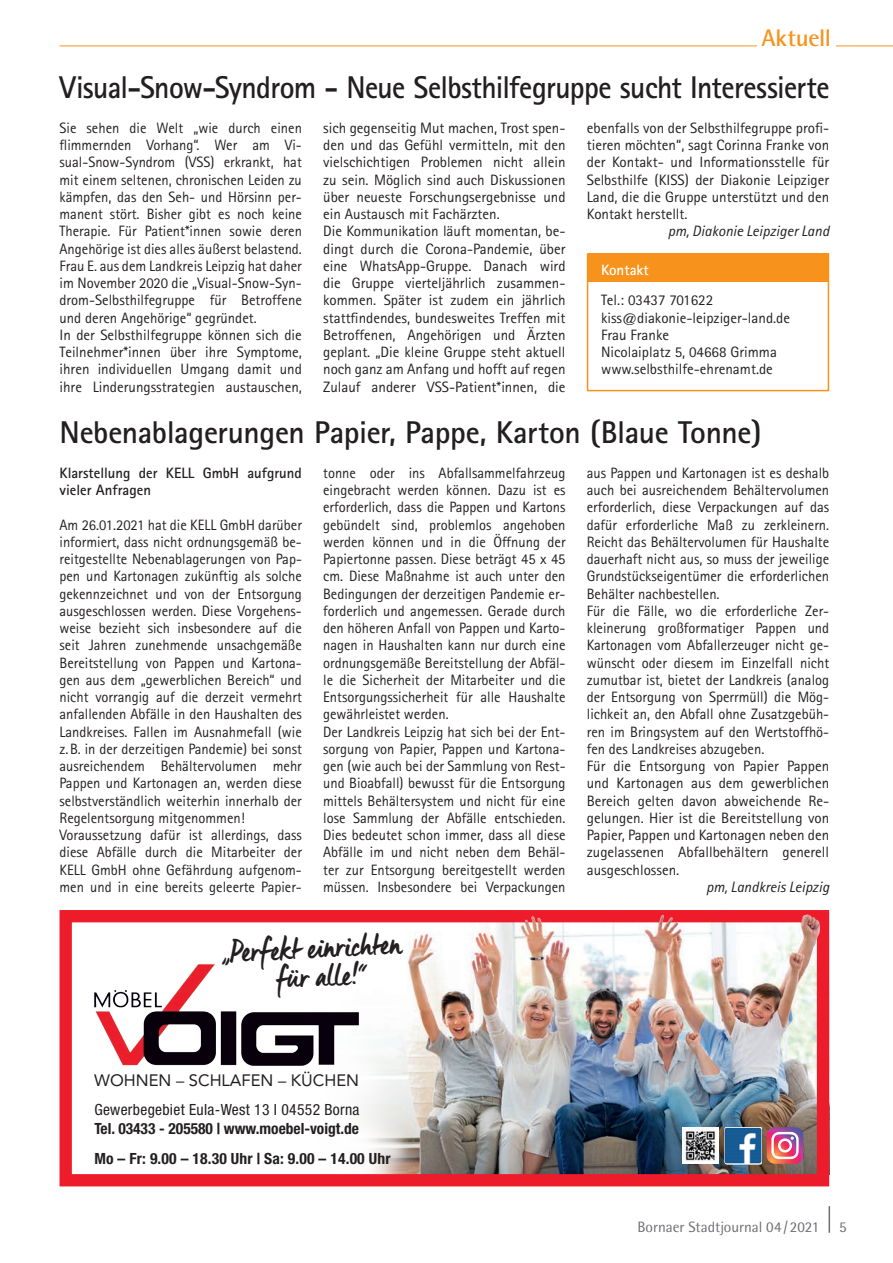
<style>
.page{position:relative;width:893px;height:1263px;background:#fff}
.page>*{position:absolute;margin:0;border:0;box-sizing:border-box;transform-origin:0 0}
.t1{font:700 31.5px "Rotis Sans Serif";letter-spacing:-.015em;color:#231f20;scale:.94 1}
.t2{font:700 31.5px "Rotis Sans Serif";letter-spacing:-.015em;color:#231f20}
.t3{font:30.9px/28.3px "Manus Smooth";color:#231f20;text-align:center}
.t4{font:700 24px "Rotis Semi Sans";letter-spacing:-.01em;color:#f7931d}
.t5{font:16.5px "Avenir";color:#231f20}
.t6{font:700 condensed 15.45px/30px "Helvetica Neue LT Std";color:#231f20}
.t7{font:condensed 15.45px "Helvetica Neue LT Std";letter-spacing:.02em;color:#231f20}
.t8{font:15px/17.2px "Rotis Sans Serif";color:#231f20}
.t9{font:700 15px/17.2px "Rotis Sans Serif";color:#231f20}
.t10{font:italic 15px "Rotis Sans Serif";color:#231f20}
.t11{font:15px "Rotis Semi Sans";color:#6c6d70}
.t12{font:700 15px "Rotis Sans Serif";color:#fff}
</style>
<div class="page">
<svg style="left:829px;top:1206px;width:1px;height:27px"></svg>
<hr style="left:60px;top:46px;width:833px;height:1px;background:#f7931d">
<div style="left:757px;top:28px;width:78px;height:36px;background:#fff"></div>
<div style="left:588px;top:253px;width:241px;height:29px;background:#f7931d"></div>
<div style="left:587px;top:253px;width:242px;height:138px;border:2px solid #f7931d"></div>
<img style="left:365px;top:1060px;width:451px;height:113px">
<div style="left:60px;top:910px;width:769px;height:276px;border:12px solid #ee1b2b"></div>
<img style="left:202px;top:910px;width:620px;height:150px">
<img style="left:94px;top:944px;width:276px;height:144px">
<img style="left:682px;top:1127px;width:37px;height:37px">
<svg style="left:724px;top:1127px;width:38px;height:37px"></svg>
<img style="left:725px;top:1127px;width:36px;height:37px">
<svg style="left:767px;top:1127px;width:36px;height:37px"></svg>
<h3 class="t4" style="left:761px;top:23px;width:71px">Aktuell</h3>
<h1 class="t1" style="left:60px;top:68px;width:821px">Visual-Snow-Syndrom - Neue Selbsthilfegruppe sucht Interessierte</h1>
<p class="t8" style="left:60px;top:119px;width:244px">Sie sehen die Welt „wie durch einen flimmernden Vorhang“. Wer am Vi&shy;sual-Snow-Syndrom (VSS) erkrankt, hat mit einem seltenen, chronischen Leiden zu kämpfen, das den Seh- und Hörsinn per&shy;manent stört. Bisher gibt es noch keine Therapie. Für Patient*innen sowie deren Angehörige ist dies alles äußerst belastend.<br>Frau E. aus dem Landkreis Leipzig hat daher im November 2020 die „Visual-Snow-Syn&shy;drom-Selbsthilfegruppe für Betroffene und deren Angehörige“ gegründet.<br>In der Selbsthilfegruppe können sich die Teilnehmer*innen über ihre Symptome, ihren individuellen Umgang damit und ihre Linderungsstrategien austauschen,</p>
<p class="t8" style="left:323px;top:119px;width:244px">sich gegenseitig Mut machen, Trost spen&shy;den und das Gefühl vermitteln, mit den vielschichtigen Problemen nicht allein zu sein. Möglich sind auch Diskussionen über neueste Forschungsergebnisse und ein Austausch mit Fachärzten.<br>Die Kommunikation läuft momentan, be&shy;dingt durch die Corona-Pandemie, über eine WhatsApp-Gruppe. Danach wird die Gruppe vierteljährlich zusammen&shy;kommen. Später ist zudem ein jährlich stattfindendes, bundesweites Treffen mit Betroffenen, Angehörigen und Ärzten geplant. „Die kleine Gruppe steht aktuell noch ganz am Anfang und hofft auf regen Zulauf anderer VSS-Patient*innen, die</p>
<p class="t8" style="left:587px;top:119px;width:244px;text-align:justify">ebenfalls von der Selbsthilfegruppe profi&shy;tieren möchten“, sagt Corinna Franke von der Kontakt- und Informationsstelle für Selbsthilfe (KISS) der Diakonie Leipziger Land, die die Gruppe unterstützt und den Kontakt herstellt.</p>
<p class="t10" style="left:668px;top:222px;width:163px">pm, Diakonie Leipziger Land</p>
<p class="t12" style="left:601px;top:261px;width:49px">Kontakt</p>
<p class="t8" style="left:601px;top:291px;width:191px">Tel.: 03437 701622 kiss@diakonie-leipziger-land.de<br>Frau Franke<br>Nicolaiplatz 5, 04668 Grimma www.selbsthilfe-ehrenamt.de</p>
<h1 class="t2" style="left:60px;top:413px;width:704px">Nebenablagerungen Papier, Pappe, Karton (Blaue Tonne)</h1>
<p class="t9" style="left:60px;top:464px;width:244px">Klarstellung der KELL GmbH aufgrund vieler Anfragen</p>
<p class="t8" style="left:60px;top:516px;width:244px">Am 26.01.2021 hat die KELL GmbH darüber informiert, dass nicht ordnungsgemäß be&shy;reitgestellte Nebenablagerungen von Pap&shy;pen und Kartonagen zukünftig als solche gekennzeichnet und von der Entsorgung ausgeschlossen werden. Diese Vorgehens&shy;weise bezieht sich insbesondere auf die seit Jahren zunehmende unsachgemäße Bereitstellung von Pappen und Kartona&shy;gen aus dem „gewerblichen Bereich“ und nicht vorrangig auf die derzeit vermehrt anfallenden Abfälle in den Haushalten des Landkreises. Fallen im Ausnahmefall (wie z.B. in der derzeitigen Pandemie) bei sonst ausreichendem Behältervolumen mehr Pappen und Kartonagen an, werden diese selbstverständlich weiterhin innerhalb der Regelentsorgung mitgenommen!<br>Voraussetzung dafür ist allerdings, dass diese Abfälle durch die Mitarbeiter der KELL GmbH ohne Gefährdung aufgenom&shy;men und in eine bereits geleerte Papier-</p>
<p class="t8" style="left:323px;top:464px;width:244px">tonne oder ins Abfallsammelfahrzeug eingebracht werden können. Dazu ist es erforderlich, dass die Pappen und Kartons gebündelt sind, problemlos angehoben werden können und in die Öffnung der Papiertonne passen. Diese beträgt 45 x 45 cm. Diese Maßnahme ist auch unter den Bedingungen der derzeitigen Pandemie er&shy;forderlich und angemessen. Gerade durch den höheren Anfall von Pappen und Karto&shy;nagen in Haushalten kann nur durch eine ordnungsgemäße Bereitstellung der Abfäl&shy;le die Sicherheit der Mitarbeiter und die Entsorgungssicherheit für alle Haushalte gewährleistet werden.<br>Der Landkreis Leipzig hat sich bei der Ent&shy;sorgung von Papier, Pappen und Kartona&shy;gen (wie auch bei der Sammlung von Rest&shy;und Bioabfall) bewusst für die Entsorgung mittels Behältersystem und nicht für eine lose Sammlung der Abfälle entschieden.<br>Dies bedeutet schon immer, dass all diese Abfälle im und nicht neben dem Behäl&shy;ter zur Entsorgung bereitgestellt werden müssen. Insbesondere bei Verpackungen</p>
<p class="t8" style="left:587px;top:464px;width:244px">aus Pappen und Kartonagen ist es deshalb auch bei ausreichendem Behältervolumen erforderlich, diese Verpackungen auf das dafür erforderliche Maß zu zerkleinern.<br>Reicht das Behältervolumen für Haushalte dauerhaft nicht aus, so muss der jeweilige Grundstückseigentümer die erforderlichen Behälter nachbestellen.<br>Für die Fälle, wo die erforderliche Zer&shy;kleinerung großformatiger Pappen und Kartonagen vom Abfallerzeuger nicht ge&shy;wünscht oder diesem im Einzelfall nicht zumutbar ist, bietet der Landkreis (analog der Entsorgung von Sperrmüll) die Mög&shy;lichkeit an, den Abfall ohne Zusatzgebüh&shy;ren im Bringsystem auf den Wertstoffhö&shy;fen des Landkreises abzugeben.<br>Für die Entsorgung von Papier Pappen und Kartonagen aus dem gewerblichen Bereich gelten davon abweichende Re&shy;gelungen. Hier ist die Bereitstellung von Papier, Pappen und Kartonagen neben den zugelassenen Abfallbehältern generell ausgeschlossen.</p>
<p class="t10" style="left:706px;top:878px;width:125px">pm, Landkreis Leipzig</p>
<h2 class="t3" style="left:220px;top:938px;width:183px;rotate:-3deg">„Perfekt ei nrichten für alle!“</h2>
<p class="t5" style="left:94px;top:1067px;width:266px">WOHNEN – SCHLAFEN – KÜCHEN</p>
<p class="t7" style="left:94px;top:1100px;width:267px">Gewerbegebiet Eula-West 13 I 04552 Borna</p>
<p class="t6" style="left:94px;top:1113px;width:298px">Tel. 03433 - 205580 | www.moebel-voigt.de<br>Mo – Fr: 9.00 – 18.30 Uhr | Sa: 9.00 – 14.00 Uhr</p>
<p class="t11" style="left:637px;top:1218px;width:184px">Bornaer Stadtjournal 04/2021</p>
<p class="t11" style="left:839px;top:1218px;width:9px">5</p>
</div>
